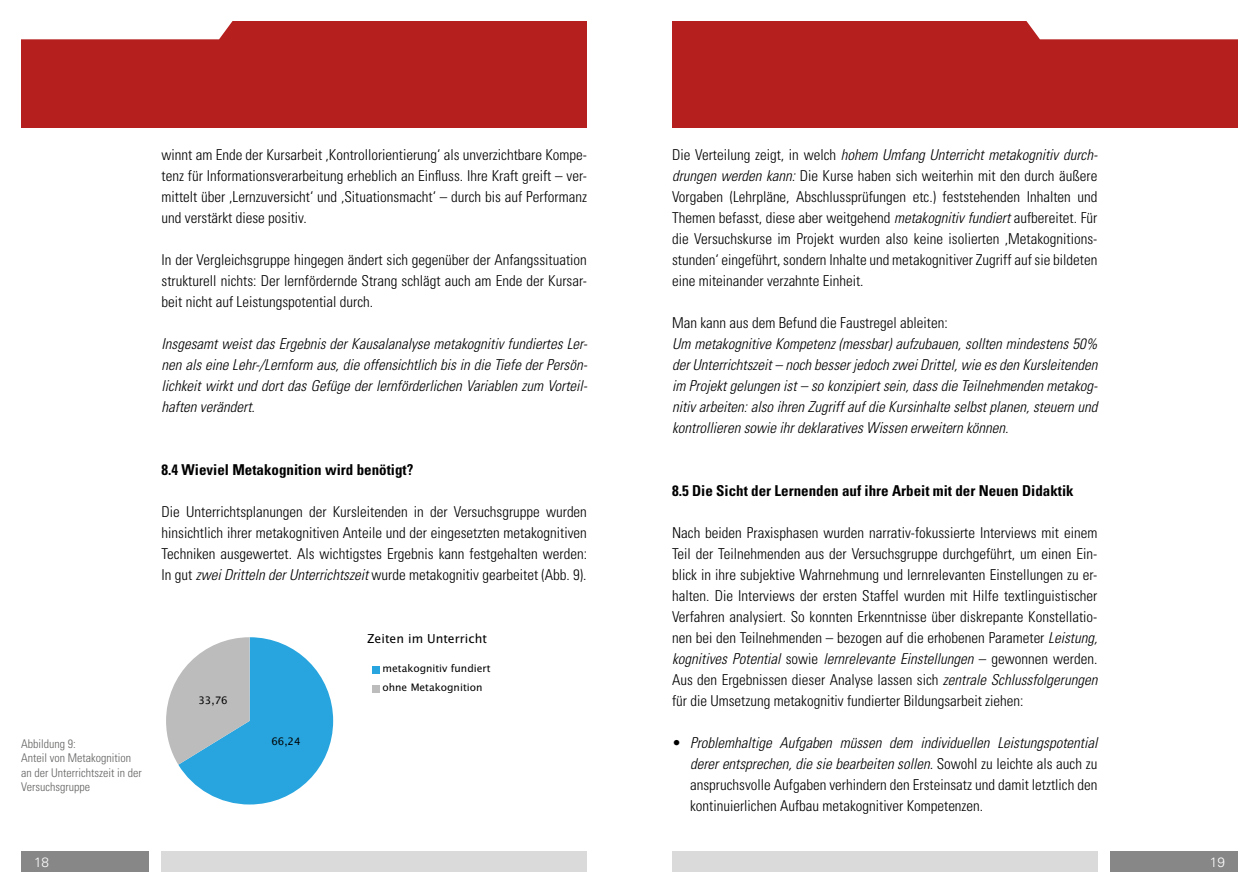
<style>
.page{position:relative;width:1259px;height:893px;background:#fff}
.page>*{position:absolute;margin:0;border:0;box-sizing:border-box;transform-origin:0 0}
.t1{font:300 condensed 15px/21px "Univers LT Std";color:#000;text-align:justify}
.t2{font:italic 300 condensed 15px/21px "Univers LT Std";color:#000;text-align:justify}
.t3{font:700 condensed 15px "Univers LT Std";color:#000}
.t4{font:300 13.5px "Univers";color:#fff}
.t5{font:12.3px "Lucida Sans Unicode";color:#000}
.t6{font:300 condensed 12px/14.4px "Univers LT Std";color:#636362}
.t7{font:10.35px/19px "Lucida Sans Unicode";color:#000}
.s1{font-style:italic}
</style>
<div class="page">
<div style="left:21px;top:21px;width:566px;height:107px;background:#b51f1e"></div>
<div style="left:672px;top:21px;width:565px;height:107px;background:#b51f1e"></div>
<div style="left:21px;top:21px;width:212px;height:18px;background:#fff"></div>
<div style="left:1026px;top:21px;width:211px;height:18px;background:#fff"></div>
<div style="left:672px;top:851px;width:425px;height:21px;background:#dadada"></div>
<div style="left:1110px;top:851px;width:127px;height:21px;background:#878787"></div>
<div style="left:162px;top:851px;width:425px;height:21px;background:#dadada"></div>
<div style="left:21px;top:851px;width:128px;height:21px;background:#878787"></div>
<svg style="left:166px;top:637px;width:167px;height:167px"></svg>
<div style="left:372px;top:666px;width:7px;height:7px;background:#28a5de"></div>
<div style="left:372px;top:685px;width:7px;height:7px;background:#bdbcbc"></div>
<p class="t1" style="left:162px;top:144px;width:427px">winnt am Ende der Kursarbeit ‚Kontrollorientierung‘ als unverzichtbare Kompe&shy;tenz für Informationsverarbeitung erheblich an Einfluss. Ihre Kraft greift – ver&shy;mittelt über ‚Lernzuversicht‘ und ‚Situationsmacht‘ – durch bis auf Performanz und verstärkt diese positiv.</p>
<p class="t1" style="left:162px;top:249px;width:427px">In der Vergleichsgruppe hingegen ändert sich gegenüber der Anfangssituation strukturell nichts: Der lernfördernde Strang schlägt auch am Ende der Kursar&shy;beit nicht auf Leistungspotential durch.</p>
<p class="t2" style="left:162px;top:333px;width:427px">Insgesamt weist das Ergebnis der Kausalanalyse metakognitiv fundiertes Ler&shy;nen als eine Lehr-/Lernform aus, die offensichtlich bis in die Tiefe der Persön&shy;lichkeit wirkt und dort das Gefüge der lernförderlichen Variablen zum Vorteil&shy;haften verändert.</p>
<p class="t3" style="left:162px;top:460px;width:253px">8.4 Wieviel Metakognition wird benötigt?</p>
<p class="t1" style="left:162px;top:501px;width:427px">Die Unterrichtsplanungen der Kursleitenden in der Versuchsgruppe wurden hinsichtlich ihrer metakognitiven Anteile und der eingesetzten metakognitiven Techniken ausgewertet. Als wichtigstes Ergebnis kann festgehalten werden:<br>In gut <span class="s1">zwei Dritteln der Unterrichtszeit</span> wurde metakognitiv gearbeitet (Abb. 9).</p>
<p class="t6" style="left:21px;top:736px;width:122px">Abbildung 9:<br>Anteil von Metakognition an der Unterrichtszeit in der<br>Versuchsgruppe</p>
<p class="t7" style="left:198px;top:691px;width:31px">33,76</p>
<p class="t7" style="left:271px;top:731px;width:31px">66,24</p>
<p class="t5" style="left:367px;top:629px;width:121px">Zeiten im Unterricht</p>
<p class="t7" style="left:382px;top:658px;width:109px">metakognitiv fundiert ohne Metakognition</p>
<p class="t1" style="left:672px;top:144px;width:427px">Die Verteilung zeigt, in welch <span class="s1">hohem Umfang Unterricht metakognitiv durch&shy;drungen werden kann:</span> Die Kurse haben sich weiterhin mit den durch äußere Vorgaben (Lehrpläne, Abschlussprüfungen etc.) feststehenden Inhalten und Themen befasst, diese aber weitgehend <span class="s1">metakognitiv fundiert</span> aufbereitet. Für die Versuchskurse im Projekt wurden also keine isolierten ‚Metakognitions&shy;stunden‘ eingeführt, sondern Inhalte und metakognitiver Zugriff auf sie bildeten eine miteinander verzahnte Einheit.</p>
<p class="t1" style="left:672px;top:312px;width:277px">Man kann aus dem Befund die Faustregel ableiten:</p>
<p class="t2" style="left:672px;top:333px;width:427px">Um metakognitive Kompetenz (messbar) aufzubauen, sollten mindestens 50% der Unterrichtszeit – noch besser jedoch zwei Drittel, wie es den Kursleitenden im Projekt gelungen ist – so konzipiert sein, dass die Teilnehmenden metakog&shy;nitiv arbeiten: also ihren Zugriff auf die Kursinhalte selbst planen, steuern und kontrollieren sowie ihr deklaratives Wissen erweitern können.</p>
<p class="t3" style="left:672px;top:481px;width:403px">8.5 Die Sicht der Lernenden auf ihre Arbeit mit der Neuen Didaktik</p>
<p class="t1" style="left:672px;top:522px;width:427px">Nach beiden Praxisphasen wurden narrativ-fokussierte Interviews mit einem Teil der Teilnehmenden aus der Versuchsgruppe durchgeführt, um einen Ein&shy;blick in ihre subjektive Wahrnehmung und lernrelevanten Einstellungen zu er&shy;halten. Die Interviews der ersten Staffel wurden mit Hilfe textlinguistischer Verfahren analysiert. So konnten Erkenntnisse über diskrepante Konstellatio&shy;nen bei den Teilnehmenden – bezogen auf die erhobenen Parameter <span class="s1">Leistung, kognitives Potential</span> sowie <span class="s1">lernrelevante Einstellungen</span> – gewonnen werden.<br>Aus den Ergebnissen dieser Analyse lassen sich <span class="s1">zentrale Schlussfolgerungen </span>für die Umsetzung metakognitiv fundierter Bildungsarbeit ziehen:</p>
<p class="t1" style="left:690px;top:732px;width:409px;text-indent:-18px">• <span class="s1">Problemhaltige Aufgaben müssen dem individuellen Leistungspotential derer entsprechen, die sie bearbeiten sollen.</span> Sowohl zu leichte als auch zu anspruchsvolle Aufgaben verhindern den Ersteinsatz und damit letztlich den kontinuierlichen Aufbau metakognitiver Kompetenzen.</p>
<p class="t4" style="left:34px;top:854px;width:17px">18</p>
<p class="t4" style="left:1210px;top:854px;width:17px">19</p>
</div>
